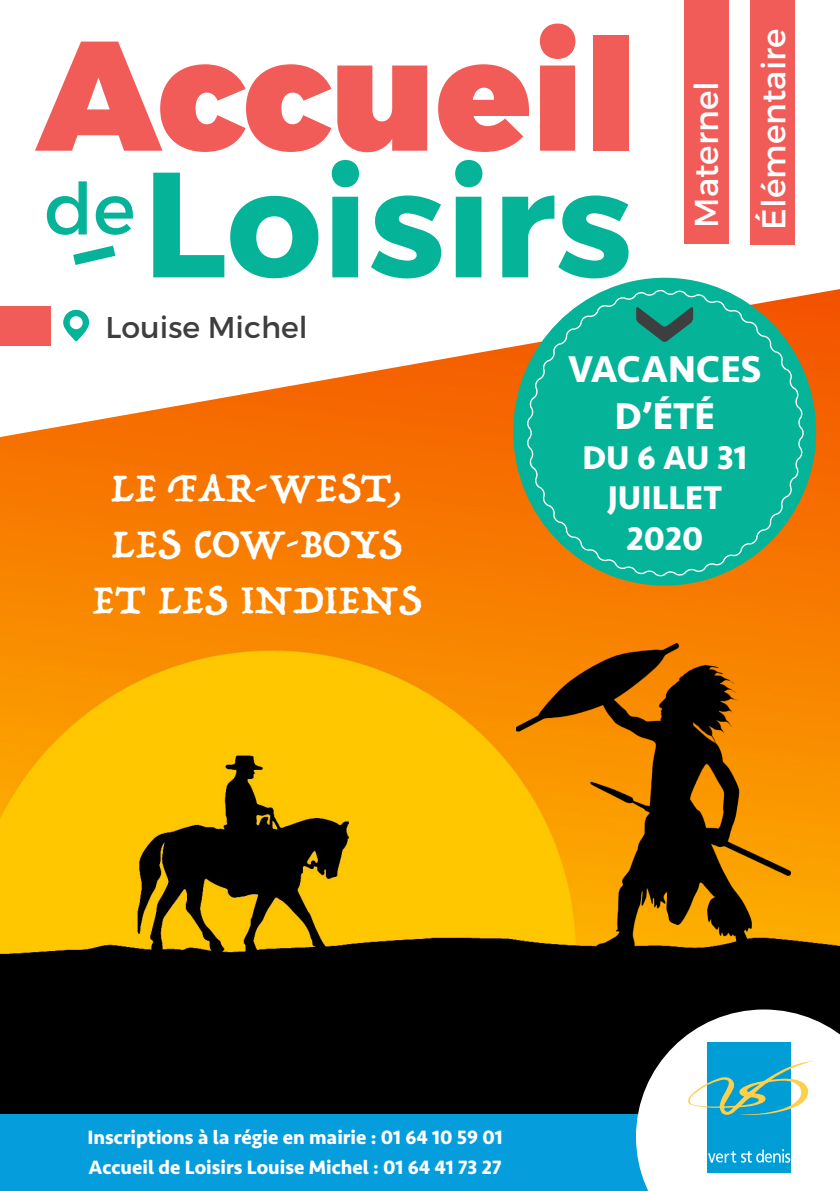
<style>
.page{position:relative;width:840px;height:1191px;background:#fff}
.page>*{position:absolute;margin:0;border:0;box-sizing:border-box;transform-origin:0 0}
.t1{font:900 155.6px "Montserrat";color:#f15c58}
.t2{font:700 149.6px "Montserrat";color:#05b398}
.t3{font:71.6px "Montserrat";color:#05b398}
.t4{font:46px "Trattatello";letter-spacing:.01em;color:#fff}
.t5{font:700 38.6px "Seravek";color:#fff}
.t6{font:700 34px "Seravek";color:#fff}
.t7{font:33px "Montserrat";color:#fff}
.t8{font:30px "Montserrat";color:#3e3e3f}
.t9{font:700 20px "Seravek";color:#fff}
</style>
<div class="page">
<img style="left:0;top:437px;width:839px;height:677px">
<svg style="left:0;top:0;width:839px;height:437px"></svg>
<div style="left:0;top:306px;width:51px;height:40px;background:#f15c58"></div>
<svg style="left:64px;top:310px;width:24px;height:31px"></svg>
<div style="left:63px;top:310px;width:26px;height:31px;border:1px solid #05b398;border-radius:12px"></div>
<div style="left:70px;top:316px;width:13px;height:13px;background:#fff;border-radius:50%"></div>
<div style="left:0;top:1114px;width:675px;height:77px;background:#069ddc"></div>
<svg style="left:62px;top:238px;width:65px;height:34px"></svg>
<div style="left:684px;top:0;width:44px;height:243px;background:#f15c58"></div>
<div style="left:750px;top:0;width:44px;height:245px;background:#f15c58"></div>
<svg style="left:635px;top:1009px;width:204px;height:182px"></svg>
<div style="left:513px;top:278px;width:302px;height:307px;background:#05b398;border-radius:50%"></div>
<svg style="left:525px;top:290px;width:278px;height:288px"></svg>
<svg style="left:635px;top:307px;width:57px;height:35px"></svg>
<img style="left:516px;top:643px;width:273px;height:319px">
<p class="t1" style="left:36px;top:-2px;width:602px">Accueil</p>
<p class="t2" style="left:143px;top:131px;width:491px">Loisirs</p>
<p class="t3" style="left:44px;top:165px;width:92px">de</p>
<p class="t8" style="left:105px;top:309px;width:204px">Louise Michel</p>
<p class="t7" style="left:685px;top:228px;width:148px;rotate:-90deg">Maternel</p>
<p class="t7" style="left:753px;top:229px;width:203px;rotate:-90deg">Élémentaire</p>
<p class="t4" style="left:111px;top:458px;width:293px">LE FAR-WEST,</p>
<p class="t4" style="left:112px;top:514px;width:292px">LES COW-BOYS</p>
<p class="t4" style="left:92px;top:570px;width:331px">ET LES INDIENS</p>
<p class="t5" style="left:568px;top:338px;width:194px">VACANCES</p>
<p class="t5" style="left:614px;top:386px;width:102px">D’ÉTÉ</p>
<p class="t6" style="left:582px;top:431px;width:166px">DU 6 AU 31</p>
<p class="t6" style="left:607px;top:471px;width:116px">JUILLET</p>
<p class="t6" style="left:626px;top:511px;width:79px">2020</p>
<p class="t9" style="left:87px;top:1121px;width:416px">Inscriptions à la régie en mairie : 01 64 10 59 01</p>
<p class="t9" style="left:88px;top:1151px;width:414px">Accueil de Loisirs Louise Michel : 01 64 41 73 27</p>
</div>
